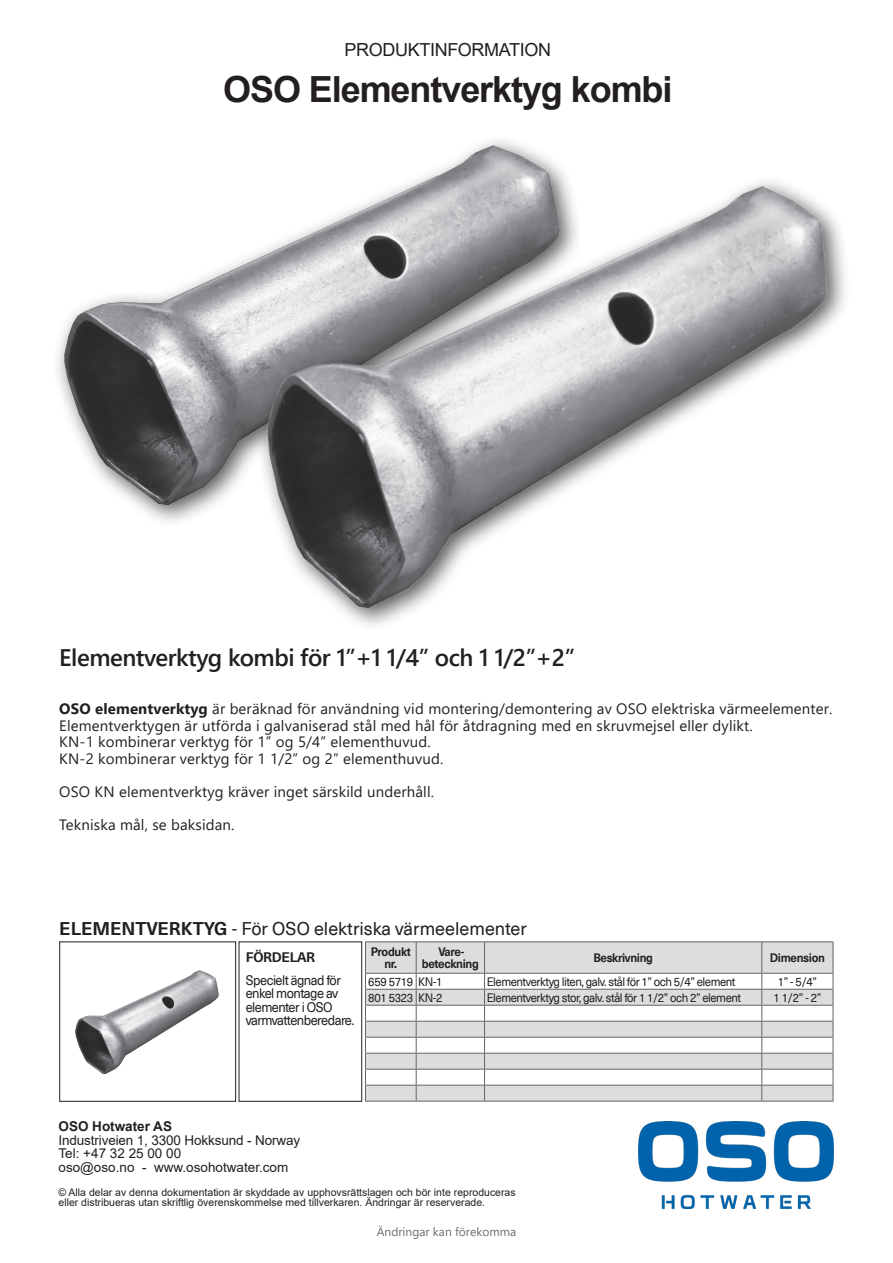
<style>
.page{position:relative;width:893px;height:1263px;background:#fff}
.page>*{position:absolute;margin:0;border:0;box-sizing:border-box;transform-origin:0 0}
.t1{font:700 36px "Arial";letter-spacing:-.03em;color:#231f20}
.t2{font:600 24px "Segoe UI";letter-spacing:-.02em;color:#231f20}
.t3{font:18px "Neue Haas Unica Pro";color:#231f20}
.t4{font:18px "Arial";letter-spacing:-.02em;color:#231f20}
.t5{font:15px "Segoe UI";letter-spacing:.01em;color:#231f20}
.t6{font:13.5px "Arial";letter-spacing:-.01em;color:#231f20}
.t7{font:13.5px/13.5px "Neue Haas Unica Pro";letter-spacing:-.04em;color:#231f20;scale:.95 1}
.t8{font:700 13.5px "Arial";color:#231f20}
.t9{font:700 13.5px "Neue Haas Unica Pro";letter-spacing:-.02em;color:#231f20}
.t10{font:12px "Neue Haas Unica Pro";letter-spacing:-.04em;color:#231f20;scale:.95 1}
.t11{font:700 12px "Neue Haas Unica Pro";letter-spacing:-.03em;color:#231f20;scale:.95 1}
.t12{font:12px "Segoe UI";color:#6d6e71}
.t13{font:10.5px/10.5px "Arial";color:#231f20}
.s1{font-weight:700}
</style>
<div class="page">
<img style="left:638px;top:1121px;width:196px;height:87px">
<svg style="left:366px;top:942px;width:467px;height:31px;background:#d9dadc"></svg>
<hr style="left:365px;top:941px;width:51px;height:1px;background:#636366">
<hr style="left:365px;top:942px;width:1px;height:31px;background:#636366">
<hr style="left:416px;top:941px;width:69px;height:1px;background:#636366">
<hr style="left:416px;top:942px;width:1px;height:31px;background:#636366">
<hr style="left:485px;top:941px;width:277px;height:1px;background:#636366">
<hr style="left:484px;top:942px;width:1px;height:31px;background:#636366">
<hr style="left:762px;top:941px;width:71px;height:1px;background:#636366">
<hr style="left:761px;top:942px;width:1px;height:31px;background:#636366">
<hr style="left:833px;top:942px;width:1px;height:31px;background:#636366">
<svg style="left:365px;top:973px;width:469px;height:128px"></svg>
<hr style="left:365px;top:1101px;width:51px;height:1px;background:#636366">
<hr style="left:416px;top:1101px;width:69px;height:1px;background:#636366">
<hr style="left:485px;top:1101px;width:277px;height:1px;background:#636366">
<hr style="left:762px;top:1101px;width:71px;height:1px;background:#636366">
<div style="left:59px;top:941px;width:177px;height:161px;border:1px solid #231f20"></div>
<div style="left:239px;top:941px;width:123px;height:161px;border:1px solid #231f20"></div>
<img style="left:57px;top:140px;width:463px;height:382px">
<img style="left:59px;top:952px;width:178px;height:139px">
<img style="left:229px;top:146px;width:617px;height:480px">
<p class="t4" style="left:345px;top:37px;width:208px">PRODUKTINFORMATION</p>
<p class="t1" style="left:223px;top:64px;width:451px">OSO Elementverktyg kombi</p>
<p class="t2" style="left:59px;top:635px;width:517px">Elementverktyg kombi för 1”+1 1/4” och 1 1/2”+2”</p>
<p class="t5" style="left:59px;top:695px;width:775px"><span class="s1">OSO elementverktyg</span> är beräknad för användning vid montering/demontering av OSO elektriska värmeelementer.</p>
<p class="t5" style="left:59px;top:711px;width:695px">Elementverktygen är utförda i galvaniserad stål med hål för åtdragning med en skruvmejsel eller dylikt.</p>
<p class="t5" style="left:59px;top:728px;width:373px">KN-1 kombinerar verktyg för 1” og 5/4” elementhuvud.</p>
<p class="t5" style="left:59px;top:744px;width:385px">KN-2 kombinerar verktyg för 1 1/2” og 2” elementhuvud.</p>
<p class="t5" style="left:59px;top:777px;width:376px">OSO KN elementverktyg kräver inget särskild underhåll.</p>
<p class="t5" style="left:59px;top:810px;width:177px">Tekniska mål, se baksidan.</p>
<p class="t3" style="left:59px;top:918px;width:469px"><span class="s1">ELEMENTVERKTYG</span> - För OSO elektriska värmeelementer</p>
<p class="t9" style="left:246px;top:949px;width:71px">FÖRDELAR</p>
<p class="t7" style="left:246px;top:973px;width:116px">Specielt ägnad för enkel montage av elementer i OSO varmvattenberedare.</p>
<p class="t11" style="left:371px;top:944px;width:44px">Produkt</p>
<p class="t11" style="left:384px;top:956px;width:15px">nr.</p>
<p class="t11" style="left:438px;top:944px;width:29px">Vare-</p>
<p class="t11" style="left:422px;top:956px;width:61px">beteckning</p>
<p class="t11" style="left:593px;top:950px;width:64px">Beskrivning</p>
<p class="t11" style="left:770px;top:950px;width:59px">Dimension</p>
<p class="t10" style="left:368px;top:974px;width:80px">659 5719 KN-1</p>
<p class="t10" style="left:487px;top:974px;width:263px">Elementverktyg liten, galv. stål för 1” och 5/4” element</p>
<p class="t10" style="left:778px;top:974px;width:43px">1” - 5/4”</p>
<p class="t10" style="left:368px;top:990px;width:80px">801 5323 KN-2</p>
<p class="t10" style="left:487px;top:990px;width:269px">Elementverktyg stor, galv. stål för 1 1/2” och 2” element</p>
<p class="t10" style="left:773px;top:990px;width:52px">1 1/2” - 2”</p>
<p class="t8" style="left:59px;top:1117px;width:115px">OSO Hotwater AS</p>
<p class="t6" style="left:59px;top:1130px;width:243px">Industriveien 1, 3300 Hokksund - Norway</p>
<p class="t6" style="left:59px;top:1144px;width:124px">Tel: +47 32 25 00 00</p>
<p class="t6" style="left:59px;top:1157px;width:231px">oso@oso.no - www.osohotwater.com</p>
<p class="t13" style="left:59px;top:1187px;width:459px">© Alla delar av denna dokumentation är skyddade av upphovsrättslagen och bör inte reproduceras eller distribueras utan skriftlig överenskommelse med tillverkaren. Ändringar är reserverade.</p>
<p class="t12" style="left:377px;top:1221px;width:141px">Ändringar kan förekomma</p>
</div>
